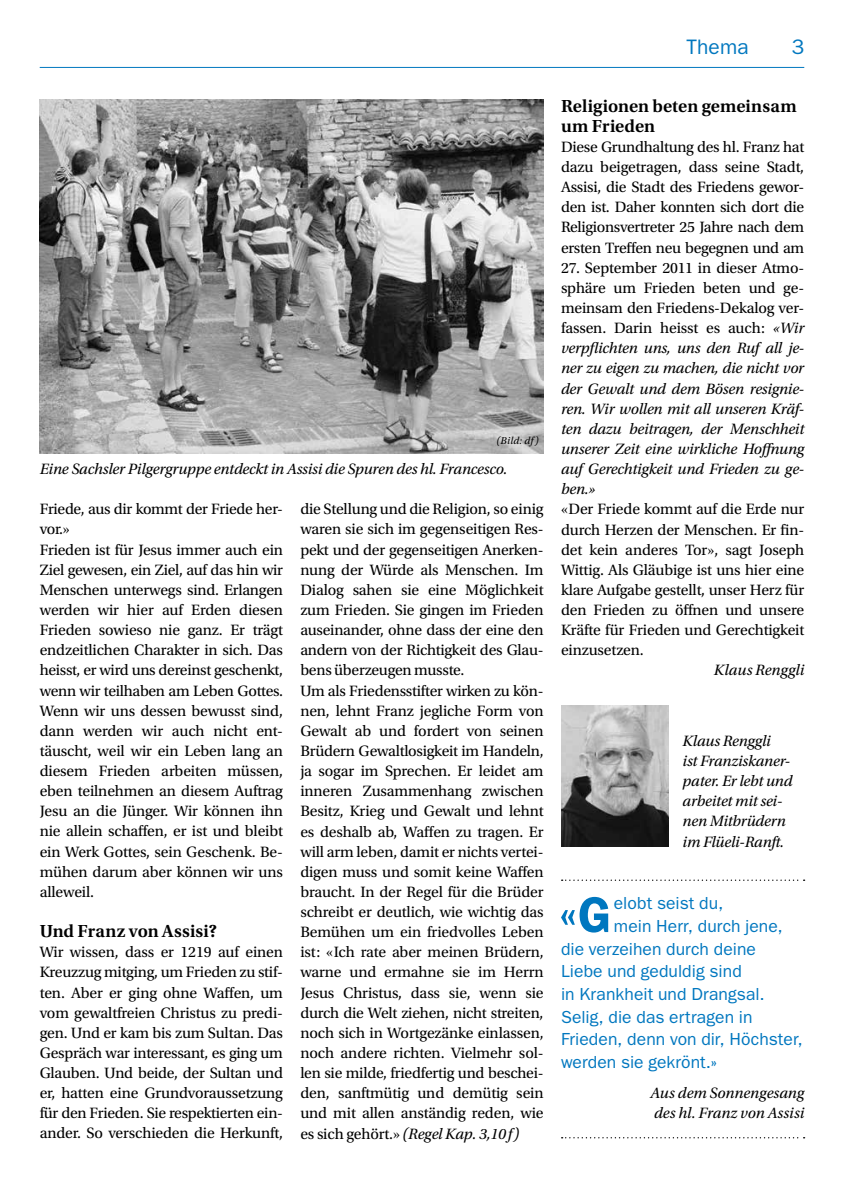
<style>
.page{position:relative;width:844px;height:1191px;background:#fff}
.page>*{position:absolute;margin:0;border:0;box-sizing:border-box;transform-origin:0 0}
.t1{font:600 50.57px "ITC Franklin Gothic Std";color:#0077bf}
.t2{font:21px "ITC Franklin Gothic Std";letter-spacing:.01em;color:#0077bf}
.t3{font:600 18.38px/20.1px "Utopia Std";color:#000}
.t4{font:17.5px "ITC Franklin Gothic Std";letter-spacing:.005em;color:#0077bf}
.t5{font:15.75px/20.1px "Utopia Std";letter-spacing:-.01em;color:#000;text-align:justify}
.t6{font:italic 15.75px/20.1px "Utopia Std";letter-spacing:-.01em;color:#000}
.t7{font:italic 10.5px "Utopia Std";letter-spacing:.02em;color:#000}
.s1{font-style:italic}
.s2{font-style:normal}
</style>
<div class="page">
<hr style="left:40px;top:67px;width:764px;height:1px;background:#0077bf">
<img style="left:40px;top:99px;width:503px;height:355px">
<svg style="left:561px;top:1137px;width:243px;height:1px"></svg>
<svg style="left:561px;top:879px;width:243px;height:2px"></svg>
<img style="left:561px;top:705px;width:107px;height:141px">
<h2 class="t2" style="left:686px;top:35px;width:64px">Thema</h2>
<h2 class="t2" style="left:791px;top:35px;width:14px">3</h2>
<p class="t7" style="left:496px;top:435px;width:44px">(Bild: df)</p>
<p class="t6" style="left:40px;top:459px;width:469px">Eine Sachsler Pilgergruppe entdeckt in Assisi die Spuren des hl. Francesco.</p>
<p class="t5" style="left:40px;top:499px;width:245px;text-align:left">Friede, aus dir kommt der Friede her&shy;vor.»<br>Frieden ist für Jesus immer auch ein<br>Ziel gewesen, ein Ziel, auf das hin wir<br>Menschen unterwegs sind. Erlangen werden wir hier auf Erden diesen<br>Frieden sowieso nie ganz. Er trägt endzeitlichen Charakter in sich. Das heisst, er wird uns dereinst geschenkt, wenn wir teilhaben am Leben Gottes.<br>Wenn wir uns dessen bewusst sind, dann werden wir auch nicht ent&shy;täuscht, weil wir ein Leben lang an diesem Frieden arbeiten müssen, eben teilnehmen an diesem Auftrag<br>Jesu an die Jünger. Wir können ihn nie allein schaffen, er ist und bleibt ein Werk Gottes, sein Geschenk. Be&shy;mühen darum aber können wir uns alleweil.</p>
<p class="t3" style="left:40px;top:921px;width:179px">Und Franz von Assisi?</p>
<p class="t5" style="left:40px;top:942px;width:245px">Wir wissen, dass er 1219 auf einen Kreuzzug mitging, um Frieden zu stif&shy;ten. Aber er ging ohne Waffen, um vom gewaltfreien Christus zu predi&shy;gen. Und er kam bis zum Sultan. Das Gespräch war interessant, es ging um Glauben. Und beide, der Sultan und er, hatten eine Grundvoraussetzung für den Frieden. Sie respektierten ein&shy;ander. So verschieden die Herkunft,</p>
<p class="t5" style="left:300px;top:499px;width:245px;text-align:left">die Stellung und die Religion, so einig waren sie sich im gegenseitigen Res&shy;pekt und der gegenseitigen Anerken&shy;nung der Würde als Menschen. Im Dialog sahen sie eine Möglichkeit zum Frieden. Sie gingen im Frieden auseinander, ohne dass der eine den andern von der Richtigkeit des Glau&shy;bens überzeugen musste.<br>Um als Friedensstifter wirken zu kön&shy;nen, lehnt Franz jegliche Form von Gewalt ab und fordert von seinen Brüdern Gewaltlosigkeit im Handeln, ja sogar im Sprechen. Er leidet am inneren Zusammenhang zwischen Besitz, Krieg und Gewalt und lehnt es deshalb ab, Waffen zu tragen. Er will arm leben, damit er nichts vertei&shy;digen muss und somit keine Waffen braucht. In der Regel für die Brüder schreibt er deutlich, wie wichtig das Bemühen um ein friedvolles Leben ist: «Ich rate aber meinen Brüdern, warne und ermahne sie im Herrn Jesus Christus, dass sie, wenn sie durch die Welt ziehen, nicht streiten, noch sich in Wortgezänke einlassen, noch andere richten. Vielmehr sol&shy;len sie milde, friedfertig und beschei&shy;den, sanftmütig und demütig sein und mit allen anständig reden, wie es sich gehört.» <span class="s1">(Regel Kap. 3,10f)</span></p>
<p class="t3" style="left:561px;top:96px;width:237px">Religionen beten gemeinsam um Frieden</p>
<p class="t5" style="left:561px;top:137px;width:245px">Diese Grundhaltung des hl. Franz hat dazu beigetragen, dass seine Stadt, Assisi, die Stadt des Friedens gewor&shy;den ist. Daher konnten sich dort die Religionsvertreter 25 Jahre nach dem ersten Treffen neu begegnen und am</p>
<p class="t6" style="left:561px;top:258px;width:245px;text-align:justify"><span class="s2">27. September 2011 in dieser Atmo&shy;sphäre um Frieden beten und ge&shy;meinsam den Friedens-Dekalog ver&shy;fassen. Darin heisst es auch:</span> «Wir verpflichten uns, uns den Ruf all je&shy;ner zu eigen zu machen, die nicht vor der Gewalt und dem Bösen resignie&shy;ren. Wir wollen mit all unseren Kräf&shy;ten dazu beitragen, der Menschheit unserer Zeit eine wirkliche Hoffnung auf Gerechtigkeit und Frieden zu ge&shy;ben.»</p>
<p class="t5" style="left:561px;top:499px;width:245px">«Der Friede kommt auf die Erde nur durch Herzen der Menschen. Er fin&shy;det kein anderes Tor», sagt Joseph Wittig. Als Gläubige ist uns hier eine klare Aufgabe gestellt, unser Herz für den Frieden zu öffnen und unsere Kräfte für Frieden und Gerechtigkeit einzusetzen.</p>
<p class="t6" style="left:713px;top:660px;width:92px">Klaus Renggli</p>
<p class="t6" style="left:682px;top:731px;width:111px">Klaus Renggli<br>ist Franziskaner&shy;pater. Er lebt und arbeitet mit sei&shy;nen Mitbrüdern im Flüeli-Ranft.</p>
<h1 class="t1" style="left:557px;top:884px;width:55px">«G</h1>
<p class="t4" style="left:613px;top:893px;width:111px">elobt seist du,</p>
<p class="t4" style="left:613px;top:916px;width:170px">mein Herr, durch jene,</p>
<p class="t4" style="left:561px;top:938px;width:196px">die verzeihen durch deine</p>
<p class="t4" style="left:561px;top:961px;width:182px">Liebe und geduldig sind</p>
<p class="t4" style="left:561px;top:984px;width:205px">in Krankheit und Drangsal.</p>
<p class="t4" style="left:561px;top:1006px;width:193px">Selig, die das ertragen in</p>
<p class="t4" style="left:561px;top:1029px;width:243px">Frieden, denn von dir, Höchster,</p>
<p class="t4" style="left:561px;top:1052px;width:158px">werden sie gekrönt.»</p>
<p class="t6" style="left:650px;top:1083px;width:156px">Aus dem Sonnengesang des hl. Franz von Assisi</p>
</div>
